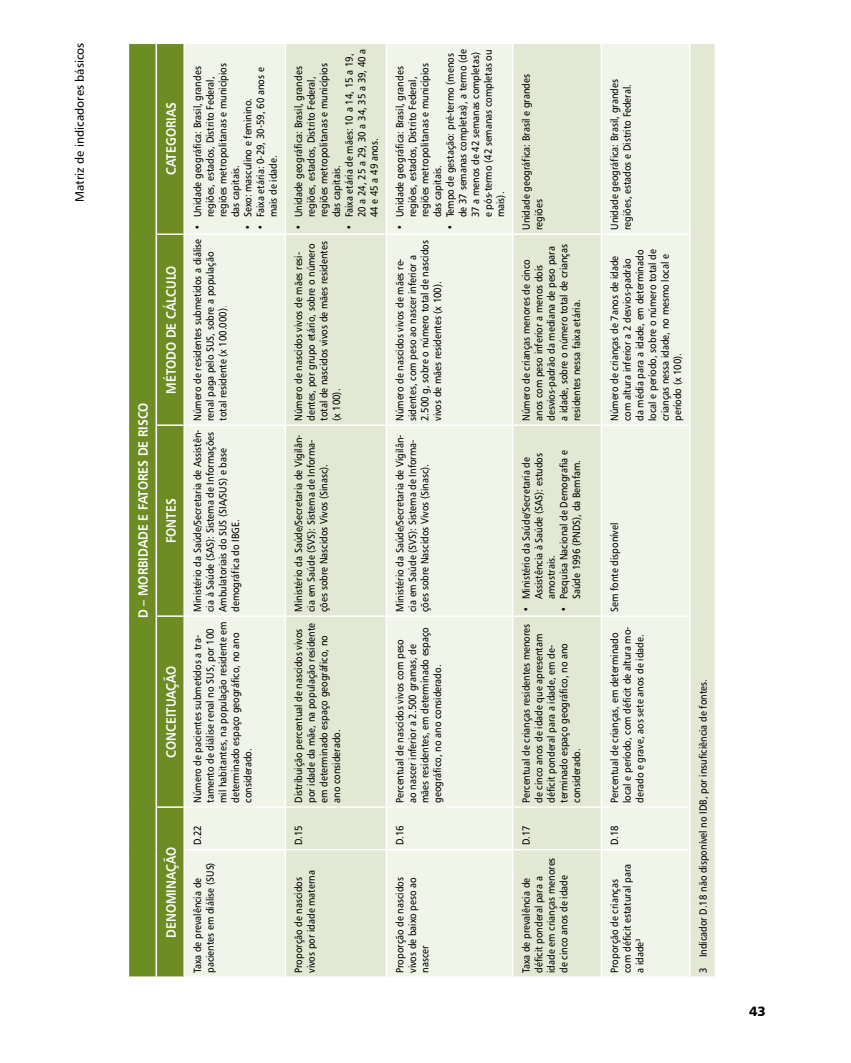
<style>
.page{position:relative;width:851px;height:1063px;background:#fff}
.page>*{position:absolute;margin:0;border:0;box-sizing:border-box;transform-origin:0 0}
.t1{font:13.5px "Humanist 777 BT Bold B";color:#fff;scale:.9 1}
.t2{font:13.5px "Humanist 777 BT Black B";color:#000}
.t3{font:12px "Humanist 777 BT Roman B";color:#000}
.t4{font:10.5px/12.6px "Humanist 777 BT Roman B";color:#000;scale:.9 1}
.s1{color:#6d8d24}
</style>
<div class="page">
<svg style="left:129px;top:44px;width:54px;height:932px;background:#6e8e26"></svg>
<div style="left:185px;top:44px;width:99px;height:932px;background:#f0f4e9"></div>
<svg style="left:286px;top:44px;width:428px;height:932px;background:#e9eede"></svg>
<hr style="left:155px;top:850px;width:2px;height:128px;background:#fff">
<hr style="left:155px;top:807px;width:2px;height:43px;background:#fff">
<hr style="left:155px;top:616px;width:2px;height:191px;background:#fff">
<hr style="left:157px;top:806px;width:26px;height:2px;background:#fff">
<hr style="left:155px;top:425px;width:2px;height:191px;background:#fff">
<hr style="left:157px;top:615px;width:26px;height:2px;background:#fff">
<hr style="left:155px;top:234px;width:2px;height:191px;background:#fff">
<hr style="left:157px;top:424px;width:26px;height:2px;background:#fff">
<hr style="left:155px;top:43px;width:2px;height:191px;background:#fff">
<hr style="left:157px;top:233px;width:26px;height:2px;background:#fff">
<hr style="left:185px;top:849px;width:99px;height:1px;background:#fff">
<hr style="left:185px;top:806px;width:99px;height:2px;background:#fff">
<hr style="left:185px;top:615px;width:99px;height:2px;background:#fff">
<hr style="left:185px;top:424px;width:99px;height:2px;background:#fff">
<hr style="left:185px;top:233px;width:99px;height:2px;background:#fff">
<hr style="left:286px;top:849px;width:99px;height:1px;background:#fff">
<hr style="left:286px;top:806px;width:99px;height:2px;background:#fff">
<hr style="left:286px;top:615px;width:99px;height:2px;background:#fff">
<hr style="left:286px;top:424px;width:99px;height:2px;background:#fff">
<hr style="left:286px;top:233px;width:99px;height:2px;background:#fff">
<hr style="left:385px;top:850px;width:2px;height:128px;background:#fff">
<hr style="left:385px;top:807px;width:2px;height:43px;background:#fff">
<hr style="left:387px;top:849px;width:125px;height:1px;background:#fff">
<hr style="left:385px;top:616px;width:2px;height:191px;background:#fff">
<hr style="left:387px;top:806px;width:125px;height:2px;background:#fff">
<hr style="left:385px;top:425px;width:2px;height:191px;background:#fff">
<hr style="left:387px;top:615px;width:125px;height:2px;background:#fff">
<hr style="left:385px;top:234px;width:2px;height:191px;background:#fff">
<hr style="left:387px;top:424px;width:125px;height:2px;background:#fff">
<hr style="left:385px;top:43px;width:2px;height:191px;background:#fff">
<hr style="left:387px;top:233px;width:125px;height:2px;background:#fff">
<hr style="left:512px;top:850px;width:1px;height:128px;background:#fff">
<hr style="left:512px;top:807px;width:1px;height:43px;background:#fff">
<hr style="left:513px;top:849px;width:87px;height:1px;background:#fff">
<hr style="left:512px;top:616px;width:1px;height:191px;background:#fff">
<hr style="left:513px;top:806px;width:87px;height:2px;background:#fff">
<hr style="left:512px;top:425px;width:1px;height:191px;background:#fff">
<hr style="left:513px;top:615px;width:87px;height:2px;background:#fff">
<hr style="left:512px;top:234px;width:1px;height:191px;background:#fff">
<hr style="left:513px;top:424px;width:87px;height:2px;background:#fff">
<hr style="left:512px;top:43px;width:1px;height:191px;background:#fff">
<hr style="left:513px;top:233px;width:87px;height:2px;background:#fff">
<hr style="left:600px;top:850px;width:2px;height:128px;background:#fff">
<hr style="left:600px;top:807px;width:2px;height:43px;background:#fff">
<hr style="left:602px;top:849px;width:87px;height:1px;background:#fff">
<hr style="left:600px;top:616px;width:2px;height:191px;background:#fff">
<hr style="left:602px;top:806px;width:87px;height:2px;background:#fff">
<hr style="left:600px;top:425px;width:2px;height:191px;background:#fff">
<hr style="left:602px;top:615px;width:87px;height:2px;background:#fff">
<hr style="left:600px;top:234px;width:2px;height:191px;background:#fff">
<hr style="left:602px;top:424px;width:87px;height:2px;background:#fff">
<hr style="left:600px;top:43px;width:2px;height:191px;background:#fff">
<hr style="left:602px;top:233px;width:87px;height:2px;background:#fff">
<hr style="left:689px;top:850px;width:1px;height:128px;background:#fff">
<hr style="left:689px;top:807px;width:1px;height:43px;background:#fff">
<hr style="left:689px;top:616px;width:1px;height:191px;background:#fff">
<hr style="left:689px;top:425px;width:1px;height:191px;background:#fff">
<hr style="left:689px;top:234px;width:1px;height:191px;background:#fff">
<hr style="left:689px;top:43px;width:1px;height:191px;background:#fff">
<p class="t3" style="left:72px;top:202px;width:161px;rotate:-90deg">Matriz de indicadores básicos</p>
<p class="t1" style="left:134px;top:618px;width:241px;rotate:-90deg">D – MORBIDADE E FATORES DE RISCO</p>
<p class="t1" style="left:162px;top:175px;width:83px;rotate:-90deg">CATEGORIAS</p>
<p class="t1" style="left:162px;top:394px;width:144px;rotate:-90deg">MÉTODO DE CÁLCULO</p>
<p class="t1" style="left:162px;top:543px;width:51px;rotate:-90deg">FONTES</p>
<p class="t1" style="left:162px;top:758px;width:104px;rotate:-90deg">CONCEITUAÇÃO</p>
<p class="t1" style="left:162px;top:938px;width:103px;rotate:-90deg">DENOMINAÇÃO</p>
<p class="t4" style="left:191px;top:217px;width:173px;text-indent:-13px;rotate:-90deg">• Unidade geográfica: Brasil, grandes regiões, estados, Distrito Federal, regiões metropolitanas e municípios das capitais.</p>
<p class="t4" style="left:254px;top:217px;width:168px;text-indent:-13px;rotate:-90deg">• Faixa etária: 0-29, 30-59, 60 anos e mais de idade.</p>
<p class="t4" style="left:241px;top:230px;width:148px;rotate:-90deg">• Sexo: masculino e feminino.</p>
<p class="t4" style="left:191px;top:421px;width:204px;rotate:-90deg">Número de residentes submetidos a diálise renal paga pelo SUS, sobre a população total residente (x 100.000)<span class="s1">.</span></p>
<p class="t4" style="left:191px;top:612px;width:204px;rotate:-90deg">Ministério da Saúde/Secretaria de Assistên&shy;cia à Saúde (SAS): Sistema de Informações Ambulatoriais do SUS (SIA/SUS) e base demográfica do IBGE.</p>
<p class="t4" style="left:191px;top:803px;width:203px;rotate:-90deg">Número de pacientes submetidos a tra&shy;tamento de diálise renal no SUS, por 100 mil habitantes, na população residente em determinado espaço geográfico, no ano considerado.</p>
<p class="t4" style="left:191px;top:845px;width:24px;rotate:-90deg">D.22</p>
<p class="t4" style="left:191px;top:973px;width:124px;rotate:-90deg">Taxa de prevalência de pacientes em diálise (SUS)</p>
<p class="t4" style="left:342px;top:217px;width:189px;text-indent:-13px;rotate:-90deg">• Faixa etária de mães: 10 a 14, 15 a 19,<br>20 a 24, 25 a 29, 30 a 34, 35 a 39, 40 a<br>44 e 45 a 49 anos.</p>
<p class="t4" style="left:292px;top:217px;width:173px;text-indent:-13px;rotate:-90deg">• Unidade geográfica: Brasil, grandes regiões, estados, Distrito Federal, regiões metropolitanas e municípios das capitais.</p>
<p class="t4" style="left:292px;top:421px;width:201px;rotate:-90deg">Número de nascidos vivos de mães resi&shy;dentes, por grupo etário, sobre o número total de nascidos vivos de mães residentes (x 100).</p>
<p class="t4" style="left:292px;top:612px;width:198px;rotate:-90deg">Ministério da Saúde/Secretaria de Vigilân&shy;cia em Saúde (SVS): Sistema de Informa&shy;ções sobre Nascidos Vivos (Sinasc).</p>
<p class="t4" style="left:292px;top:803px;width:202px;rotate:-90deg">Distribuição percentual de nascidos vivos por idade da mãe, na população residente em determinado espaço geográfico, no ano considerado.</p>
<p class="t4" style="left:292px;top:845px;width:24px;rotate:-90deg">D.15</p>
<p class="t4" style="left:292px;top:973px;width:116px;rotate:-90deg">Proporção de nascidos vivos por idade materna</p>
<p class="t4" style="left:443px;top:217px;width:188px;text-indent:-13px;rotate:-90deg">• Tempo de gestação: pré-termo (menos de 37 semanas completas), a termo (de<br>37 a menos de 42 semanas completas) e pós-termo (42 semanas completas ou mais).</p>
<p class="t4" style="left:393px;top:217px;width:173px;text-indent:-13px;rotate:-90deg">• Unidade geográfica: Brasil, grandes regiões, estados, Distrito Federal, regiões metropolitanas e municípios das capitais.</p>
<p class="t4" style="left:393px;top:421px;width:202px;rotate:-90deg">Número de nascidos vivos de mães re&shy;sidentes, com peso ao nascer inferior a 2.500 g, sobre o número total de nascidos vivos de mães residentes (x 100).</p>
<p class="t4" style="left:393px;top:612px;width:198px;rotate:-90deg">Ministério da Saúde/Secretaria de Vigilân&shy;cia em Saúde (SVS): Sistema de Informa&shy;ções sobre Nascidos Vivos (Sinasc).</p>
<p class="t4" style="left:393px;top:803px;width:197px;rotate:-90deg">Percentual de nascidos vivos com peso ao nascer inferior a 2.500 gramas, de mães residentes, em determinado espaço geográfico, no ano considerado.</p>
<p class="t4" style="left:393px;top:845px;width:24px;rotate:-90deg">D.16</p>
<p class="t4" style="left:393px;top:973px;width:108px;text-align:justify;rotate:-90deg">Proporção de nascidos vivos de baixo peso ao nascer</p>
<p class="t4" style="left:519px;top:230px;width:174px;rotate:-90deg">Unidade geográfica: Brasil e grandes regiões</p>
<p class="t4" style="left:519px;top:421px;width:198px;rotate:-90deg">Número de crianças menores de cinco anos com peso inferior a menos dois desvios-padrão da mediana de peso para a idade, sobre o número total de crianças residentes nessa faixa etária.</p>
<p class="t4" style="left:519px;top:599px;width:164px;text-indent:-13px;rotate:-90deg">• Ministério da Saúde/Secretaria de<br>Assistência à Saúde (SAS): estudos amostrais.</p>
<p class="t4" style="left:557px;top:612px;width:181px;text-align:center;rotate:-90deg">• Pesquisa Nacional de Demografia e<br>Saúde 1996 (PNDS), da Bemfam.</p>
<p class="t4" style="left:519px;top:803px;width:200px;rotate:-90deg">Percentual de crianças residentes menores de cinco anos de idade que apresentam déficit ponderal para a idade, em de&shy;terminado espaço geográfico, no ano considerado.</p>
<p class="t4" style="left:519px;top:845px;width:24px;rotate:-90deg">D.17</p>
<p class="t4" style="left:519px;top:973px;width:130px;rotate:-90deg">Taxa de prevalência de déficit ponderal para a idade em crianças menores de cinco anos de idade</p>
<p class="t4" style="left:608px;top:230px;width:169px;rotate:-90deg">Unidade geográfica: Brasil, grandes regiões, estados e Distrito Federal.</p>
<p class="t4" style="left:608px;top:421px;width:192px;rotate:-90deg">Número de crianças de 7anos de idade com altura inferior a 2 desvios-padrão da média para a idade, em determinado local e período, sobre o número total de crianças nessa idade, no mesmo local e período (x 100).</p>
<p class="t4" style="left:608px;top:612px;width:101px;rotate:-90deg">Sem fonte disponível</p>
<p class="t4" style="left:608px;top:803px;width:197px;rotate:-90deg">Percentual de crianças, em determinado local e período, com déficit de altura mo&shy;derado e grave, aos sete anos de idade.</p>
<p class="t4" style="left:608px;top:845px;width:24px;rotate:-90deg">D.18</p>
<p class="t4" style="left:608px;top:973px;width:123px;rotate:-90deg">Proporção de crianças com déficit estatural para a idade<sup>3</sup></p>
<p class="t4" style="left:696px;top:973px;width:328px;rotate:-90deg">3 Indicador D.18 não disponível no IDB, por insuficiência de fontes.</p>
<p class="t2" style="left:749px;top:1002px;width:18px">43</p>
</div>
